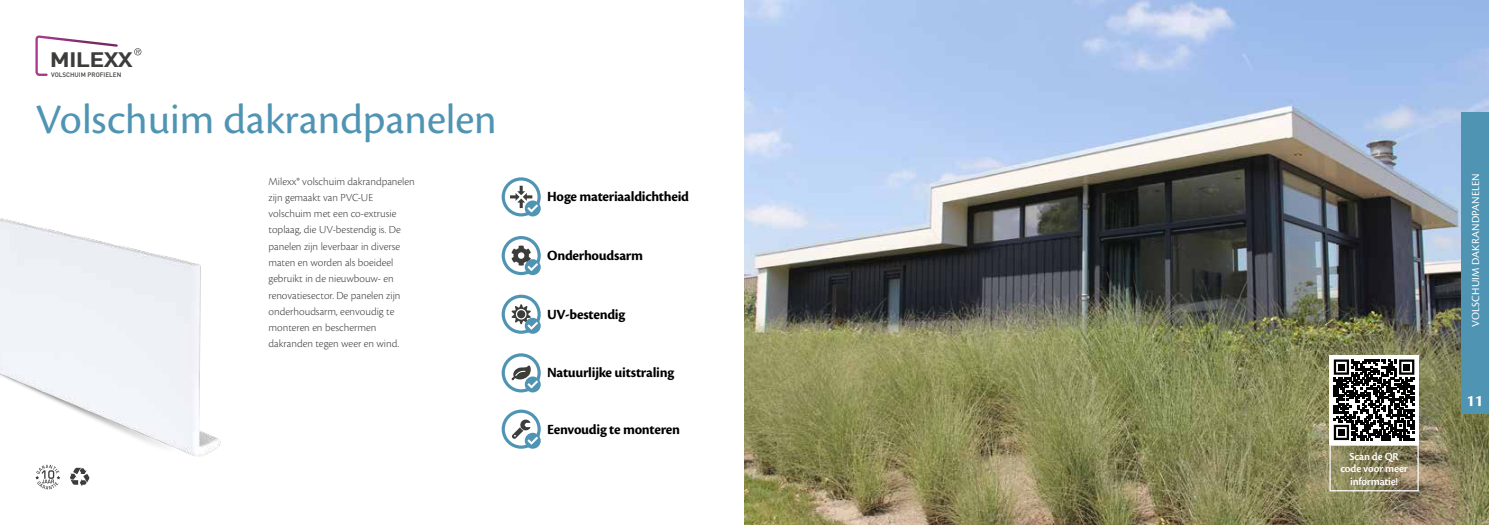
<style>
.page{position:relative;width:1489px;height:525px;background:#fff}
.page>*{position:absolute;margin:0;border:0;box-sizing:border-box;transform-origin:0 0}
.t1{font:43.75px "Cronos Pro";color:#5094b4}
.t2{font:700 20.62px "DIN";letter-spacing:-.03em;color:#3c3c3b;scale:1.2 1}
.t3{font:700 16.88px "Cronos Pro";color:#fff}
.t4{font:700 14.62px "Cronos Pro";letter-spacing:-.02em;color:#000}
.t5{font:300 11.25px/16.2px "Cronos Pro";color:#3c3c3b}
.t6{font:600 11.25px/12.5px "Cronos Pro";letter-spacing:-.02em;color:#fff;text-align:center}
.t7{font:11.25px "Cronos Pro";letter-spacing:.01em;color:#fff}
.t8{font:500 6.38px "DIN";color:#3c3c3b}
</style>
<div class="page">
<img style="left:744px;top:0;width:744px;height:524px">
<div style="left:1329px;top:444px;width:89px;height:47px;border:1px solid #fff"></div>
<svg style="left:503px;top:355px;width:36px;height:35px"></svg>
<div style="left:501px;top:353px;width:39px;height:39px;border:3px solid #5094b4;border-radius:50%"></div>
<div style="left:524px;top:376px;width:16px;height:16px;background:#5094b4;border-radius:50%"></div>
<svg style="left:511px;top:365px;width:27px;height:23px"></svg>
<svg style="left:503px;top:411px;width:36px;height:36px"></svg>
<div style="left:501px;top:409px;width:39px;height:39px;border:3px solid #5094b4;border-radius:50%"></div>
<div style="left:524px;top:432px;width:16px;height:16px;background:#5094b4;border-radius:50%"></div>
<svg style="left:35px;top:35px;width:83px;height:41px"></svg>
<svg style="left:134px;top:48px;width:7px;height:7px"></svg>
<img style="left:0;top:218px;width:221px;height:239px">
<svg style="left:70px;top:467px;width:19px;height:19px"></svg>
<svg style="left:35px;top:464px;width:25px;height:25px"></svg>
<svg style="left:503px;top:179px;width:36px;height:36px"></svg>
<div style="left:501px;top:177px;width:39px;height:39px;border:3px solid #5094b4;border-radius:50%"></div>
<div style="left:524px;top:200px;width:16px;height:16px;background:#5094b4;border-radius:50%"></div>
<svg style="left:510px;top:186px;width:28px;height:26px"></svg>
<svg style="left:503px;top:237px;width:36px;height:36px"></svg>
<div style="left:501px;top:236px;width:39px;height:39px;border:3px solid #5094b4;border-radius:50%"></div>
<div style="left:524px;top:259px;width:16px;height:16px;background:#5094b4;border-radius:50%"></div>
<svg style="left:511px;top:245px;width:27px;height:26px"></svg>
<svg style="left:503px;top:296px;width:36px;height:36px"></svg>
<div style="left:501px;top:294px;width:39px;height:39px;border:3px solid #5094b4;border-radius:50%"></div>
<div style="left:524px;top:317px;width:16px;height:16px;background:#5094b4;border-radius:50%"></div>
<svg style="left:511px;top:304px;width:27px;height:25px"></svg>
<svg style="left:512px;top:419px;width:26px;height:25px"></svg>
<div style="left:1329px;top:355px;width:89px;height:89px;background:#fff"></div>
<svg style="left:1333px;top:359px;width:81px;height:81px"></svg>
<div style="left:1337px;top:363px;width:7px;height:7px;background:#000"></div>
<div style="left:1403px;top:363px;width:6px;height:7px;background:#000"></div>
<div style="left:1337px;top:429px;width:7px;height:6px;background:#000"></div>
<div style="left:1460px;top:112px;width:28px;height:301px;background:#5094b4"></div>
<h2 class="t2" style="left:50px;top:46px;width:71px">MILEXX</h2>
<p class="t8" style="left:51px;top:70px;width:72px">VOLSCHUIM PROFIELEN</p>
<h1 class="t1" style="left:35px;top:95px;width:463px">Volschuim dakrandpanelen</h1>
<p class="t5" style="left:268px;top:173px;width:148px">Milexx® volschuim dakrandpanelen zijn gemaakt van PVC-UE volschuim met een co-extrusie toplaag, die UV-bestendig is. De panelen zijn leverbaar in diverse maten en worden als boeideel gebruikt in de nieuwbouw- en renovatiesector. De panelen zijn onderhoudsarm, eenvoudig te monteren en beschermen dakranden tegen weer en wind.</p>
<p class="t4" style="left:547px;top:188px;width:143px">Hoge materiaaldichtheid</p>
<p class="t4" style="left:547px;top:247px;width:98px">Onderhoudsarm</p>
<p class="t4" style="left:547px;top:305px;width:80px">UV-bestendig</p>
<p class="t4" style="left:547px;top:364px;width:128px">Natuurlijke uitstraling</p>
<p class="t4" style="left:547px;top:420px;width:134px">Eenvoudig te monteren</p>
<p class="t6" style="left:1340px;top:450px;width:69px">Scan de QR code voor meer informatie!</p>
<p class="t7" style="left:1468px;top:326px;width:155px;rotate:-90deg">VOLSCHUIM DAKRANDPANELEN</p>
<h3 class="t3" style="left:1466px;top:390px;width:18px">11</h3>
</div>
